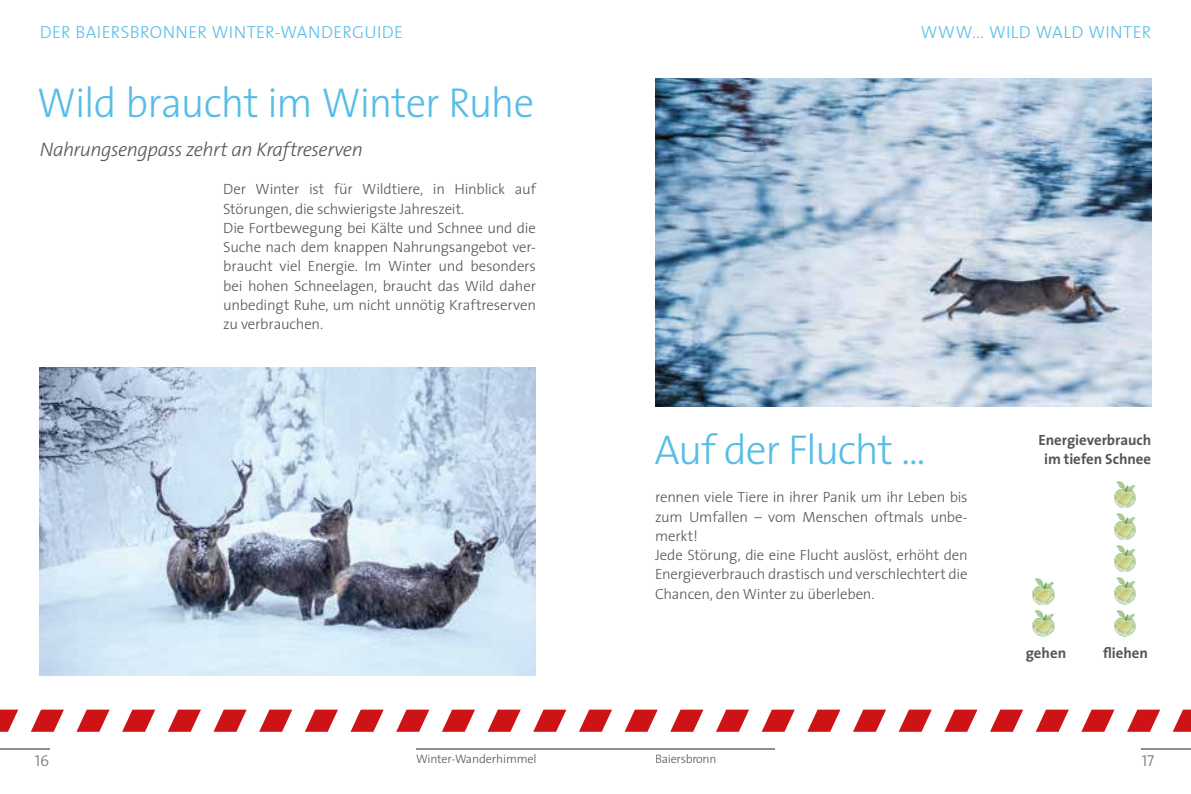
<style>
.page{position:relative;width:1191px;height:794px;background:#fff}
.page>*{position:absolute;margin:0;border:0;box-sizing:border-box;transform-origin:0 0}
.t1{font:300 42px "The Sans";letter-spacing:-.025em;color:#57bde7}
.t2{font:italic 300 19.6px "The Sans";letter-spacing:-.025em;color:#565656}
.t3{font:300 17.5px "The Sans";letter-spacing:.02em;color:#57bde7}
.t4{font:15.75px "The Sans Light Caps";color:#6f6f6e}
.t5{font:300 14.88px/19.2px "The Sans";letter-spacing:-.015em;color:#565656}
.t6{font:700 14.88px/19.2px "The Sans";color:#565656;text-align:center}
.t7{font:300 12.25px "The Sans";letter-spacing:-.015em;color:#565656}
</style>
<div class="page">
<svg style="left:0;top:709px;width:18px;height:23px"></svg>
<svg style="left:31px;top:709px;width:33px;height:23px"></svg>
<svg style="left:76px;top:709px;width:34px;height:23px"></svg>
<svg style="left:122px;top:709px;width:33px;height:23px"></svg>
<svg style="left:168px;top:709px;width:33px;height:23px"></svg>
<svg style="left:213px;top:709px;width:34px;height:23px"></svg>
<svg style="left:259px;top:709px;width:33px;height:23px"></svg>
<svg style="left:305px;top:709px;width:33px;height:23px"></svg>
<svg style="left:350px;top:709px;width:34px;height:23px"></svg>
<svg style="left:396px;top:709px;width:33px;height:23px"></svg>
<svg style="left:442px;top:709px;width:33px;height:23px"></svg>
<svg style="left:487px;top:709px;width:34px;height:23px"></svg>
<svg style="left:533px;top:709px;width:33px;height:23px"></svg>
<svg style="left:579px;top:709px;width:33px;height:23px"></svg>
<svg style="left:624px;top:709px;width:34px;height:23px"></svg>
<svg style="left:670px;top:709px;width:33px;height:23px"></svg>
<svg style="left:716px;top:709px;width:33px;height:23px"></svg>
<svg style="left:761px;top:709px;width:33px;height:23px"></svg>
<svg style="left:807px;top:709px;width:33px;height:23px"></svg>
<svg style="left:853px;top:709px;width:33px;height:23px"></svg>
<svg style="left:898px;top:709px;width:33px;height:23px"></svg>
<svg style="left:944px;top:709px;width:33px;height:23px"></svg>
<svg style="left:990px;top:709px;width:33px;height:23px"></svg>
<svg style="left:1035px;top:709px;width:33px;height:23px"></svg>
<svg style="left:1081px;top:709px;width:33px;height:23px"></svg>
<svg style="left:1127px;top:709px;width:33px;height:23px"></svg>
<svg style="left:1172px;top:709px;width:19px;height:23px"></svg>
<hr style="left:0;top:748px;width:49px;height:2px;background:#8f8f8f">
<hr style="left:416px;top:748px;width:179px;height:2px;background:#8f8f8f">
<hr style="left:595px;top:748px;width:180px;height:2px;background:#8f8f8f">
<hr style="left:1141px;top:748px;width:50px;height:2px;background:#8f8f8f">
<img style="left:40px;top:368px;width:496px;height:308px">
<img style="left:655px;top:79px;width:496px;height:327px">
<img style="left:1032px;top:610px;width:22px;height:26px">
<img style="left:1032px;top:578px;width:22px;height:27px">
<img style="left:1114px;top:610px;width:21px;height:26px">
<img style="left:1114px;top:577px;width:21px;height:27px">
<img style="left:1114px;top:545px;width:21px;height:27px">
<img style="left:1114px;top:513px;width:21px;height:26px">
<img style="left:1114px;top:481px;width:21px;height:26px">
<p class="t3" style="left:40px;top:17px;width:365px">DER BAIERSBRONNER WINTER-WANDERGUIDE</p>
<p class="t3" style="left:920px;top:17px;width:232px">WWW... WILD WALD WINTER</p>
<h1 class="t1" style="left:37px;top:68px;width:498px">Wild braucht im Winter Ruhe</h1>
<h2 class="t2" style="left:40px;top:133px;width:325px">Nahrungsengpass zehrt an Kraftreserven</h2>
<p class="t5" style="left:223px;top:179px;width:314px">Der Winter ist für Wildtiere, in Hinblick auf S törungen, die schwierigste Jahreszeit.<br>Die Fortbewegung bei Kälte und Schnee und die Suche nach dem knappen Nahrungsangebot ver&shy;braucht viel Energie. Im Winter und besonders bei hohen Schneelagen, braucht das Wild daher unbedingt Ruhe, um nicht unnötig Kraftreserven zu verbrauchen.</p>
<h1 class="t1" style="left:654px;top:415px;width:272px">Auf der Flucht ...</h1>
<p class="t5" style="left:655px;top:487px;width:314px">rennen viele Tiere in ihrer Panik um ihr Leben bis zum Umfallen – vom Menschen oftmals unbe&shy;merkt!<br>Jede Störung, die eine Flucht auslöst, erhöht den Energieverbrauch drastisch und verschlechtert die Chancen, den Winter zu überleben.</p>
<p class="t6" style="left:1038px;top:429px;width:114px">Energieverbrauch im tiefen Schnee</p>
<p class="t6" style="left:1025px;top:642px;width:42px">gehen</p>
<p class="t6" style="left:1103px;top:642px;width:46px">fliehen</p>
<p class="t4" style="left:35px;top:747px;width:16px">16</p>
<p class="t7" style="left:416px;top:749px;width:122px">Winter-Wanderhimmel</p>
<p class="t7" style="left:655px;top:749px;width:63px">Baiersbronn</p>
<p class="t4" style="left:1141px;top:747px;width:14px">17</p>
</div>
